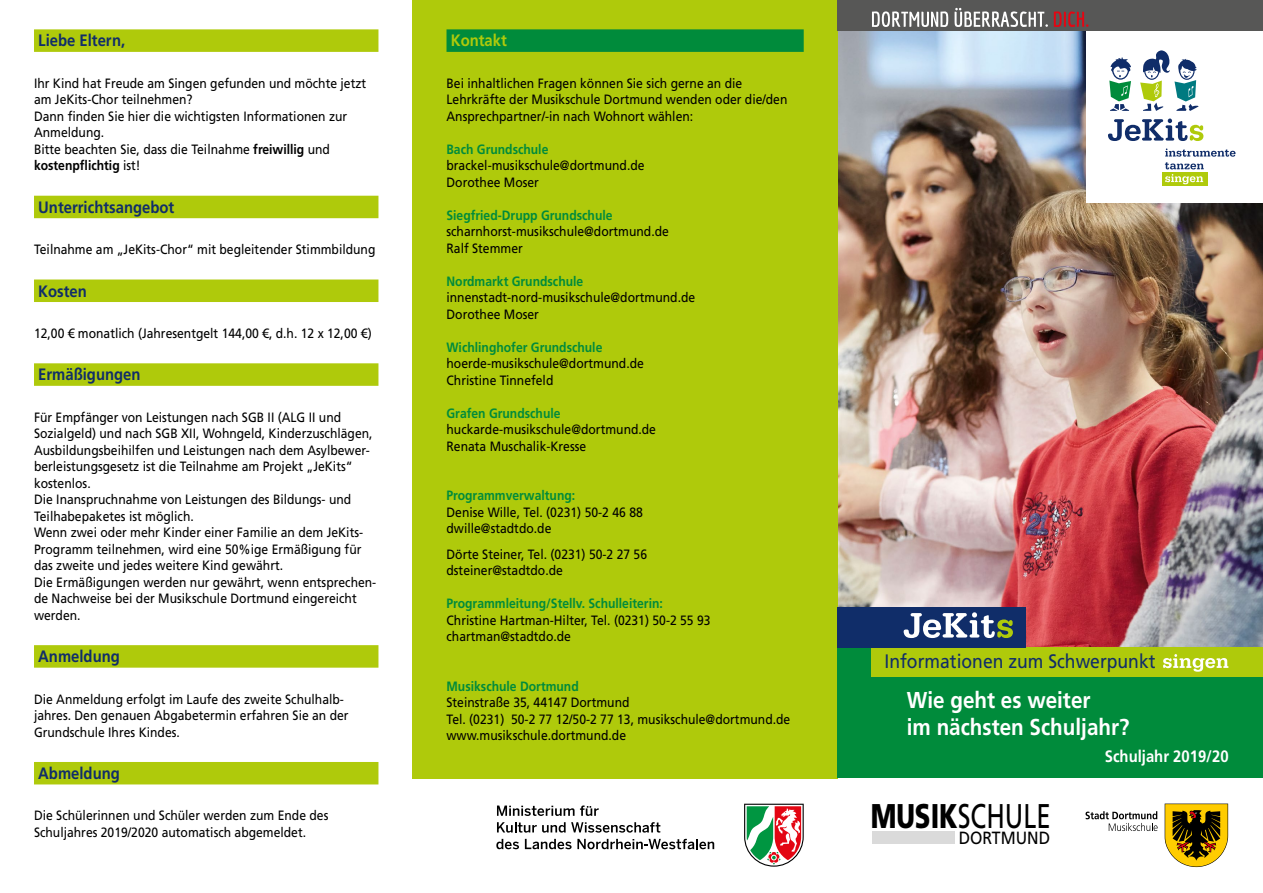
<style>
.page{position:relative;width:1263px;height:893px;background:#fff}
.page>*{position:absolute;margin:0;border:0;box-sizing:border-box;transform-origin:0 0}
.t1{font:34.2px "Frutiger LT";color:#000;scale:.75 1}
.t2{font:700 22.95px/27px "Frutiger LT";color:#fff;scale:.9 1}
.t3{font:19.5px "Frutiger LT";color:#102d69;scale:.9 1}
.t4{font:17.7px "Frutiger LT";color:#000;scale:.9 1}
.t5{font:700 16.5px "Frutiger LT";color:#102d69;scale:.9 1}
.t6{font:700 16.5px "Frutiger LT";color:#fff;scale:.9 1}
.t7{font:700 16.5px "Frutiger LT";color:#afca0b;scale:.9 1}
.t8{font:13.5px/16.5px "Frutiger LT";color:#000;scale:.9 1}
.t9{font:700 13.5px "Frutiger LT";color:#008b3b;scale:.9 1}
.s1{font-weight:700}
.s2{font-weight:900}
</style>
<div class="page">
<img style="left:838px;top:31px;width:425px;height:616px">
<div style="left:412px;top:0;width:426px;height:778px;background:#afca0b"></div>
<div style="left:1086px;top:31px;width:177px;height:172px;background:#fff"></div>
<div style="left:838px;top:647px;width:425px;height:131px;background:#008b3b"></div>
<div style="left:34px;top:29px;width:344px;height:23px;background:#afca0b"></div>
<div style="left:34px;top:196px;width:344px;height:22px;background:#afca0b"></div>
<div style="left:34px;top:279px;width:344px;height:23px;background:#afca0b"></div>
<div style="left:34px;top:363px;width:344px;height:23px;background:#afca0b"></div>
<div style="left:34px;top:645px;width:344px;height:23px;background:#afca0b"></div>
<div style="left:34px;top:762px;width:344px;height:22px;background:#afca0b"></div>
<div style="left:872px;top:831px;width:82px;height:13px;background:#dadada"></div>
<svg style="left:744px;top:804px;width:60px;height:62px"></svg>
<svg style="left:497px;top:805px;width:77px;height:11px"></svg>
<svg style="left:580px;top:805px;width:19px;height:11px"></svg>
<svg style="left:497px;top:822px;width:163px;height:11px"></svg>
<svg style="left:496px;top:839px;width:23px;height:10px"></svg>
<svg style="left:525px;top:839px;width:189px;height:10px"></svg>
<svg style="left:1165px;top:804px;width:63px;height:63px;background:#9a7d1a"></svg>
<svg style="left:1085px;top:811px;width:72px;height:20px"></svg>
<div style="left:872px;top:647px;width:391px;height:30px;background:#afca0b"></div>
<div style="left:838px;top:607px;width:188px;height:40px;background:#102d69"></div>
<svg style="left:904px;top:612px;width:109px;height:26px"></svg>
<div style="left:446px;top:29px;width:358px;height:23px;background:#008b3b"></div>
<div style="left:838px;top:0;width:425px;height:31px;background:#575756"></div>
<svg style="left:1054px;top:11px;width:34px;height:16px"></svg>
<svg style="left:872px;top:8px;width:176px;height:19px"></svg>
<div style="left:1162px;top:173px;width:45px;height:13px;background:#afca0b"></div>
<svg style="left:1108px;top:119px;width:95px;height:22px"></svg>
<svg style="left:1165px;top:148px;width:70px;height:36px"></svg>
<svg style="left:1109px;top:57px;width:22px;height:54px"></svg>
<svg style="left:1140px;top:50px;width:58px;height:61px"></svg>
<svg style="left:1163px;top:654px;width:65px;height:18px"></svg>
<p class="t5" style="left:38px;top:31px;width:98px">Liebe Eltern,</p>
<p class="t8" style="left:34px;top:75px;width:371px">Ihr Kind hat Freude am Singen gefunden und möchte jetzt am JeKits-Chor teilnehmen?<br>Dann finden Sie hier die wichtigsten Informationen zur Anmeldung.<br>Bitte beachten Sie, dass die Teilnahme <span class="s1">freiwillig</span> und <span class="s1">kostenpflichtig</span> ist!</p>
<p class="t5" style="left:38px;top:197px;width:153px">Unterrichtsangebot</p>
<p class="t8" style="left:34px;top:241px;width:381px">Teilnahme am „JeKits-Chor“ mit begleitender Stimmbildung</p>
<p class="t5" style="left:38px;top:281px;width:56px">Kosten</p>
<p class="t8" style="left:34px;top:325px;width:377px">12,00 € monatlich (Jahresentgelt 144,00 €, d.h. 12 x 12,00 €)</p>
<p class="t5" style="left:38px;top:365px;width:115px">Ermäßigungen</p>
<p class="t8" style="left:34px;top:409px;width:382px">Für Empfänger von Leistungen nach SGB II (ALG II und Sozialgeld) und nach SGB XII, Wohngeld, Kinderzuschlägen, Ausbildungsbeihilfen und Leistungen nach dem Asylbewer&shy;berleistungsgesetz ist die Teilnahme am Projekt „JeKits“ kostenlos.<br>Die Inanspruchnahme von Leistungen des Bildungs- und Teilhabepaketes ist möglich.<br>Wenn zwei oder mehr Kinder einer Familie an dem JeKits-Programm teilnehmen, wird eine 50%ige Ermäßigung für das zweite und jedes weitere Kind gewährt.<br>Die Ermäßigungen werden nur gewährt, wenn entsprechen&shy;de Nachweise bei der Musikschule Dortmund eingereicht werden.</p>
<p class="t5" style="left:38px;top:647px;width:92px">Anmeldung</p>
<p class="t8" style="left:34px;top:691px;width:351px">Die Anmeldung erfolgt im Laufe des zweite Schulhalb&shy;jahres. Den genauen Abgabetermin erfahren Sie an der<br>Grundschule Ihres Kindes.</p>
<p class="t5" style="left:38px;top:763px;width:92px">Abmeldung</p>
<p class="t8" style="left:34px;top:808px;width:329px">Die Schülerinnen und Schüler werden zum Ende des<br>Schuljahres 2019/2020 automatisch abgemeldet.</p>
<p class="t7" style="left:451px;top:31px;width:64px">Kontakt</p>
<p class="t8" style="left:446px;top:75px;width:380px">Bei inhaltlichen Fragen können Sie sich gerne an die<br>Lehrkräfte der Musikschule Dortmund wenden oder die/den<br>Ansprechpartner/-in nach Wohnort wählen:</p>
<p class="t9" style="left:446px;top:141px;width:115px">Bach Grundschule</p>
<p class="t8" style="left:446px;top:158px;width:222px">brackel-musikschule@dortmund.de<br>Dorothee Moser</p>
<p class="t9" style="left:446px;top:207px;width:186px">Siegfried-Drupp Grundschule</p>
<p class="t8" style="left:446px;top:223px;width:249px">scharnhorst-musikschule@dortmund.de<br>Ralf Stemmer</p>
<p class="t9" style="left:446px;top:273px;width:154px">Nordmarkt Grundschule</p>
<p class="t8" style="left:446px;top:289px;width:278px">innenstadt-nord-musikschule@dortmund.de<br>Dorothee Moser</p>
<p class="t9" style="left:446px;top:339px;width:175px">Wichlinghofer Grundschule</p>
<p class="t8" style="left:446px;top:355px;width:221px">hoerde-musikschule@dortmund.de<br>Christine Tinnefeld</p>
<p class="t9" style="left:446px;top:405px;width:128px">Grafen Grundschule</p>
<p class="t8" style="left:446px;top:421px;width:234px">huckarde-musikschule@dortmund.de<br>Renata Muschalik-Kresse</p>
<p class="t9" style="left:446px;top:488px;width:145px">Programmverwaltung:</p>
<p class="t8" style="left:446px;top:504px;width:220px">Denise Wille, Tel. (0231) 50-2 46 88 dwille@stadtdo.de</p>
<p class="t8" style="left:446px;top:546px;width:224px">Dörte Steiner, Tel. (0231) 50-2 27 56 dsteiner@stadtdo.de</p>
<p class="t9" style="left:446px;top:596px;width:242px">Programmleitung/Stellv. Schulleiterin:</p>
<p class="t8" style="left:446px;top:612px;width:295px">Christine Hartman-Hilter, Tel. (0231) 50-2 55 93 chartman@stadtdo.de</p>
<p class="t9" style="left:446px;top:678px;width:148px">Musikschule Dortmund</p>
<p class="t8" style="left:446px;top:694px;width:383px">Steinstraße 35, 44147 Dortmund<br>Tel. (0231) 50-2 77 12/50-2 77 13, musikschule@dortmund.de www.musikschule.dortmund.de</p>
<h2 class="t2" style="left:907px;top:687px;width:249px">Wie geht es weiter<br>im nächsten Schuljahr?</h2>
<p class="t6" style="left:1105px;top:747px;width:139px">Schuljahr 2019/20</p>
<h3 class="t3" style="left:884px;top:650px;width:303px">Informationen zum Schwerpunkt</h3>
<h1 class="t1" style="left:871px;top:796px;width:241px"><span class="s2">MUSIK</span>SCHULE</h1>
<h3 class="t4" style="left:959px;top:827px;width:103px">DORTMUND</h3>
</div>
